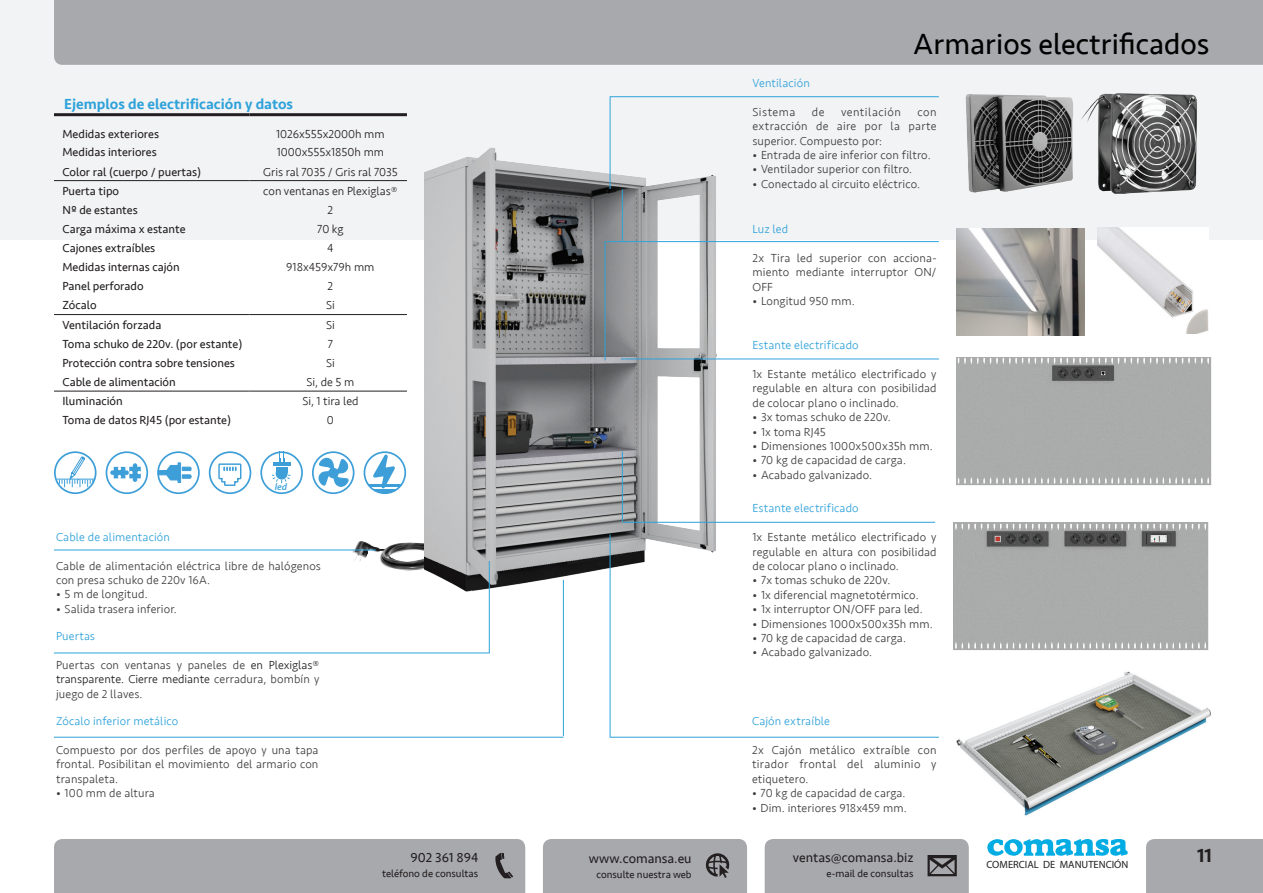
<style>
.page{position:relative;width:1263px;height:893px;background:#fff}
.page>*{position:absolute;margin:0;border:0;box-sizing:border-box;transform-origin:0 0}
.t1{font:30px "Seravek";color:#000}
.t2{font:500 19.5px "Seravek";color:#231f20}
.t3{font:500 15px "Seravek";color:#2fa2da}
.t4{font:13.5px "Seravek";color:#231f20}
.t5{font:300 12px/14.4px "Seravek";letter-spacing:.01em;color:#3e3e3f;text-align:justify}
.t6{font:12px "Seravek";color:#231f20}
.t7{font:300 12px "Seravek";color:#231f20}
.t8{font:300 12px "Seravek";letter-spacing:.01em;color:#2fa2da}
.t9{font:300 12px "Seravek";letter-spacing:.04em;color:#3e3e3f}
.t10{font:300 12px "Seravek";letter-spacing:.035em;color:#3e3e3f}
.t11{font:10.5px "Seravek";color:#231f20}
.t12{font:10.5px "Myriad Pro";color:#231f20}
.t13{font:italic 600 9.75px "Myriad Pro";color:#3fa4dc}
.s1{color:#231f20}
</style>
<div class="page">
<div style="left:0;top:0;width:1263px;height:240px;background:#f2f3f4"></div>
<div style="left:1146px;top:839px;width:117px;height:54px;background:#a8a9ad"></div>
<svg style="left:987px;top:839px;width:140px;height:17px"></svg>
<div style="left:54px;top:0;width:1209px;height:65px;background:#a8a9ad"></div>
<div style="left:54px;top:839px;width:471px;height:54px;background:#a8a9ad"></div>
<div style="left:543px;top:839px;width:204px;height:54px;background:#a8a9ad"></div>
<div style="left:765px;top:839px;width:204px;height:54px;background:#a8a9ad"></div>
<img style="left:353px;top:541px;width:71px;height:30px">
<img style="left:424px;top:145px;width:302px;height:448px">
<svg style="left:157px;top:451px;width:43px;height:43px"></svg>
<svg style="left:312px;top:451px;width:42px;height:43px"></svg>
<svg style="left:54px;top:451px;width:43px;height:43px"></svg>
<svg style="left:209px;top:451px;width:42px;height:43px"></svg>
<svg style="left:260px;top:451px;width:43px;height:43px"></svg>
<svg style="left:364px;top:451px;width:42px;height:43px"></svg>
<svg style="left:106px;top:451px;width:42px;height:43px"></svg>
<hr style="left:54px;top:113px;width:196px;height:3px;background:#231f20">
<hr style="left:250px;top:113px;width:157px;height:3px;background:#231f20">
<hr style="left:250px;top:314px;width:157px;height:1px;background:#231f20">
<hr style="left:250px;top:391px;width:157px;height:1px;background:#231f20">
<hr style="left:250px;top:180px;width:157px;height:1px;background:#231f20">
<hr style="left:54px;top:180px;width:196px;height:1px;background:#231f20">
<hr style="left:54px;top:314px;width:196px;height:1px;background:#231f20">
<hr style="left:54px;top:391px;width:196px;height:1px;background:#231f20">
<img style="left:954px;top:523px;width:255px;height:127px">
<hr style="left:623px;top:522px;width:312px;height:1px;background:#2fa2da">
<div style="left:956px;top:358px;width:255px;height:127px;background:#aaabab"></div>
<hr style="left:610px;top:96px;width:329px;height:1px;background:#2fa2da">
<hr style="left:606px;top:241px;width:333px;height:1px;background:#2fa2da">
<hr style="left:621px;top:359px;width:318px;height:1px;background:#2fa2da">
<hr style="left:610px;top:737px;width:329px;height:1px;background:#2fa2da">
<hr style="left:610px;top:96px;width:1px;height:93px;background:#2fa2da">
<hr style="left:610px;top:534px;width:1px;height:203px;background:#2fa2da">
<img style="left:956px;top:671px;width:254px;height:145px">
<img style="left:965px;top:94px;width:108px;height:99px">
<img style="left:1080px;top:93px;width:117px;height:101px">
<img style="left:956px;top:229px;width:128px;height:106px">
<img style="left:1097px;top:227px;width:112px;height:106px">
<hr style="left:622px;top:189px;width:1px;height:53px;background:#2fa2da">
<hr style="left:605px;top:241px;width:1px;height:119px;background:#2fa2da">
<hr style="left:622px;top:452px;width:1px;height:71px;background:#2fa2da">
<hr style="left:54px;top:550px;width:322px;height:1px;background:#2fa2da">
<hr style="left:54px;top:653px;width:436px;height:1px;background:#2fa2da">
<hr style="left:54px;top:737px;width:509px;height:1px;background:#2fa2da">
<hr style="left:489px;top:561px;width:1px;height:92px;background:#2fa2da">
<hr style="left:563px;top:580px;width:1px;height:156px;background:#2fa2da">
<p class="t3" style="left:64px;top:94px;width:230px">Ejemplos de electrificación y datos</p>
<p class="t6" style="left:63px;top:125px;width:98px">Medidas exteriores</p>
<p class="t7" style="left:276px;top:127px;width:110px">1026x555x2000h mm</p>
<p class="t6" style="left:63px;top:143px;width:96px">Medidas interiores</p>
<p class="t7" style="left:277px;top:145px;width:109px">1000x555x1850h mm</p>
<p class="t6" style="left:63px;top:162px;width:140px">Color ral (cuerpo / puertas)</p>
<p class="t7" style="left:263px;top:164px;width:136px">Gris ral 7035 / Gris ral 7035</p>
<p class="t6" style="left:63px;top:181px;width:58px">Puerta tipo</p>
<p class="t7" style="left:263px;top:184px;width:136px">con ventanas en Plexiglas®</p>
<p class="t6" style="left:63px;top:200px;width:77px">Nº de estantes</p>
<p class="t7" style="left:328px;top:203px;width:7px">2</p>
<p class="t6" style="left:63px;top:220px;width:125px">Carga máxima x estante</p>
<p class="t7" style="left:317px;top:222px;width:28px">70 kg</p>
<p class="t6" style="left:63px;top:239px;width:94px">Cajones extraíbles</p>
<p class="t7" style="left:327px;top:241px;width:8px">4</p>
<p class="t6" style="left:63px;top:258px;width:119px">Medidas internas cajón</p>
<p class="t7" style="left:286px;top:260px;width:90px">918x459x79h mm</p>
<p class="t6" style="left:63px;top:277px;width:83px">Panel perforado</p>
<p class="t7" style="left:328px;top:279px;width:7px">2</p>
<p class="t6" style="left:63px;top:296px;width:36px">Zócalo</p>
<p class="t7" style="left:326px;top:298px;width:10px">Si</p>
<p class="t6" style="left:63px;top:315px;width:100px">Ventilación forzada</p>
<p class="t7" style="left:326px;top:318px;width:10px">Si</p>
<p class="t6" style="left:63px;top:334px;width:181px">Toma schuko de 220v. (por estante)</p>
<p class="t7" style="left:328px;top:337px;width:7px">7</p>
<p class="t6" style="left:63px;top:354px;width:174px">Protección contra sobre tensiones</p>
<p class="t7" style="left:326px;top:356px;width:10px">Si</p>
<p class="t6" style="left:63px;top:373px;width:115px">Cable de alimentación</p>
<p class="t7" style="left:307px;top:375px;width:49px">Si, de 5 m</p>
<p class="t6" style="left:63px;top:392px;width:62px">Iluminación</p>
<p class="t7" style="left:302px;top:394px;width:58px">Si, 1 tira led</p>
<p class="t6" style="left:63px;top:411px;width:170px">Toma de datos RJ45 (por estante)</p>
<p class="t7" style="left:327px;top:413px;width:9px">0</p>
<p class="t13" style="left:275px;top:481px;width:14px">led</p>
<p class="t8" style="left:56px;top:530px;width:115px">Cable de alimentación</p>
<p class="t5" style="left:56px;top:558px;width:266px">Cable de alimentación eléctrica libre de halógenos con presa schuko de 220v 16A.</p>
<p class="t5" style="left:56px;top:587px;width:93px">• 5 m de longitud.</p>
<p class="t5" style="left:56px;top:602px;width:122px">• Salida trasera inferior.</p>
<p class="t8" style="left:56px;top:629px;width:40px">Puertas</p>
<p class="t5" style="left:56px;top:658px;width:265px">Puertas con ventanas y paneles de <span class="s1">en Plexiglas® transparente. Cierre mediante</span> cerradura, bombín y juego de 2 llaves.</p>
<p class="t8" style="left:56px;top:714px;width:124px">Zócalo inferior metálico</p>
<p class="t5" style="left:56px;top:743px;width:264px">Compuesto por dos perfiles de apoyo y una tapa frontal. Posibilitan el movimiento del armario con transpaleta.</p>
<p class="t5" style="left:56px;top:786px;width:100px">• 100 mm de altura</p>
<p class="t4" style="left:411px;top:847px;width:69px">902 361 894</p>
<p class="t11" style="left:382px;top:866px;width:98px">teléfono de consultas</p>
<p class="t4" style="left:589px;top:848px;width:104px">www.comansa.eu</p>
<p class="t11" style="left:596px;top:867px;width:97px">consulte nuestra web</p>
<h1 class="t1" style="left:913px;top:20px;width:298px">Armarios electrificados</h1>
<p class="t8" style="left:752px;top:76px;width:59px">Ventilación</p>
<p class="t10" style="left:752px;top:105px;width:44px">Sistema</p>
<p class="t5" style="left:812px;top:105px;width:14px">de</p>
<p class="t9" style="left:841px;top:105px;width:61px">ventilación</p>
<p class="t5" style="left:752px;top:105px;width:186px;text-indent:165px">con extracción de aire por la parte superior. Compuesto por:</p>
<p class="t5" style="left:752px;top:148px;width:180px">• Entrada de aire inferior con filtro.</p>
<p class="t5" style="left:752px;top:162px;width:161px">• Ventilador superior con filtro.</p>
<p class="t5" style="left:752px;top:177px;width:169px">• Conectado al circuito eléctrico.</p>
<p class="t8" style="left:752px;top:222px;width:37px">Luz led</p>
<p class="t5" style="left:752px;top:251px;width:186px">2x Tira led superior con acciona&shy;miento mediante interruptor ON/ OFF</p>
<p class="t5" style="left:752px;top:294px;width:104px">• Longitud 950 mm.</p>
<p class="t8" style="left:752px;top:338px;width:108px">Estante electrificado</p>
<p class="t5" style="left:752px;top:367px;width:186px">1x Estante metálico electrificado y regulable en altura con posibilidad de colocar plano o inclinado.</p>
<p class="t5" style="left:752px;top:410px;width:140px">• 3x tomas schuko de 220v.</p>
<p class="t5" style="left:752px;top:425px;width:75px">• 1x toma RJ45</p>
<p class="t5" style="left:752px;top:439px;width:182px">• Dimensiones 1000x500x35h mm.</p>
<p class="t5" style="left:752px;top:453px;width:155px">• 70 kg de capacidad de carga.</p>
<p class="t5" style="left:752px;top:468px;width:121px">• Acabado galvanizado.</p>
<p class="t8" style="left:752px;top:501px;width:108px">Estante electrificado</p>
<p class="t5" style="left:752px;top:530px;width:186px">1x Estante metálico electrificado y regulable en altura con posibilidad de colocar plano o inclinado.</p>
<p class="t5" style="left:752px;top:573px;width:139px">• 7x tomas schuko de 220v.</p>
<p class="t5" style="left:752px;top:588px;width:168px">• 1x diferencial magnetotérmico.</p>
<p class="t5" style="left:752px;top:602px;width:172px">• 1x interruptor ON/OFF para led.</p>
<p class="t5" style="left:752px;top:616px;width:182px">• Dimensiones 1000x500x35h mm.</p>
<p class="t5" style="left:752px;top:631px;width:155px">• 70 kg de capacidad de carga.</p>
<p class="t5" style="left:752px;top:645px;width:121px">• Acabado galvanizado.</p>
<p class="t8" style="left:752px;top:714px;width:79px">Cajón extraíble</p>
<p class="t5" style="left:752px;top:743px;width:186px">2x Cajón metálico extraíble con tirador frontal del aluminio y etiquetero.</p>
<p class="t5" style="left:752px;top:786px;width:155px">• 70 kg de capacidad de carga.</p>
<p class="t5" style="left:752px;top:801px;width:156px">• Dim. interiores 918x459 mm.</p>
<p class="t4" style="left:793px;top:847px;width:122px">ventas@comansa.biz</p>
<p class="t11" style="left:826px;top:866px;width:88px">e-mail de consultas</p>
<p class="t12" style="left:986px;top:858px;width:143px">COMERCIAL DE MANUTENCIÓN</p>
<h2 class="t2" style="left:1197px;top:844px;width:16px">11</h2>
</div>
